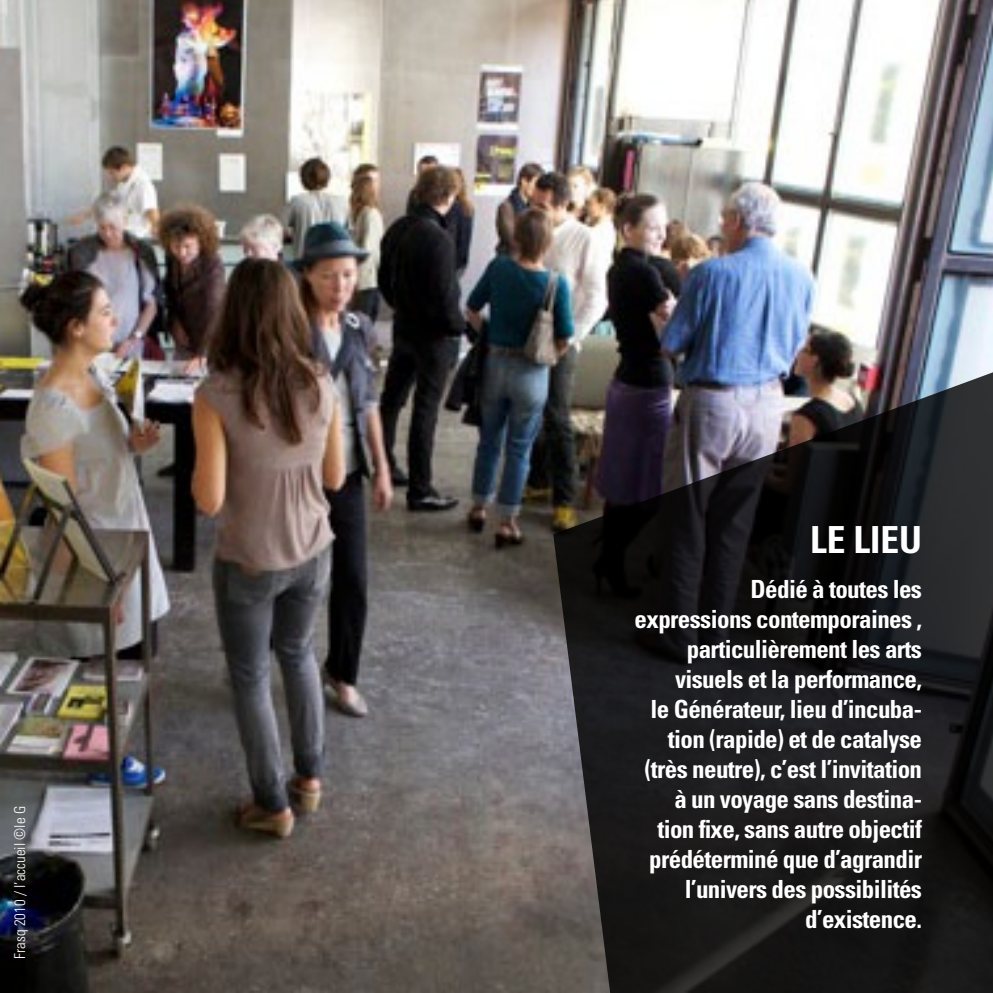
<style>
.page{position:relative;width:993px;height:993px;background:#fff}
.page>*{position:absolute;margin:0;border:0;box-sizing:border-box;transform-origin:0 0}
.t1{font:700 condensed 37.25px "Univers";color:#fff}
.t2{font:700 condensed 25px/30px "Univers";letter-spacing:-.025em;color:#fff;text-align:right}
.t3{font:300 condensed 15px "Univers";color:#fff}
</style>
<div class="page">
<img style="left:0;top:0;width:992px;height:992px">
<svg style="left:553px;top:350px;width:439px;height:642px;background:#262527"></svg>
<p class="t3" style="left:11px;top:958px;width:154px;rotate:-90deg">Frasq 2010 / l’accueil ©le G</p>
<h1 class="t1" style="left:809px;top:516px;width:113px">Le lieu</h1>
<p class="t2" style="left:634px;top:574px;width:289px">Dédié à toutes les expressions contemporaines , particulièrement les arts visuels et la performance,<br>le Générateur, lieu d’incuba&shy;tion (rapide) et de catalyse (très neutre), c’est l’invitation à un voyage sans destina&shy;tion fixe, sans autre objectif prédéterminé que d’agrandir l’univers des possibilités d’existence.</p>
</div>
